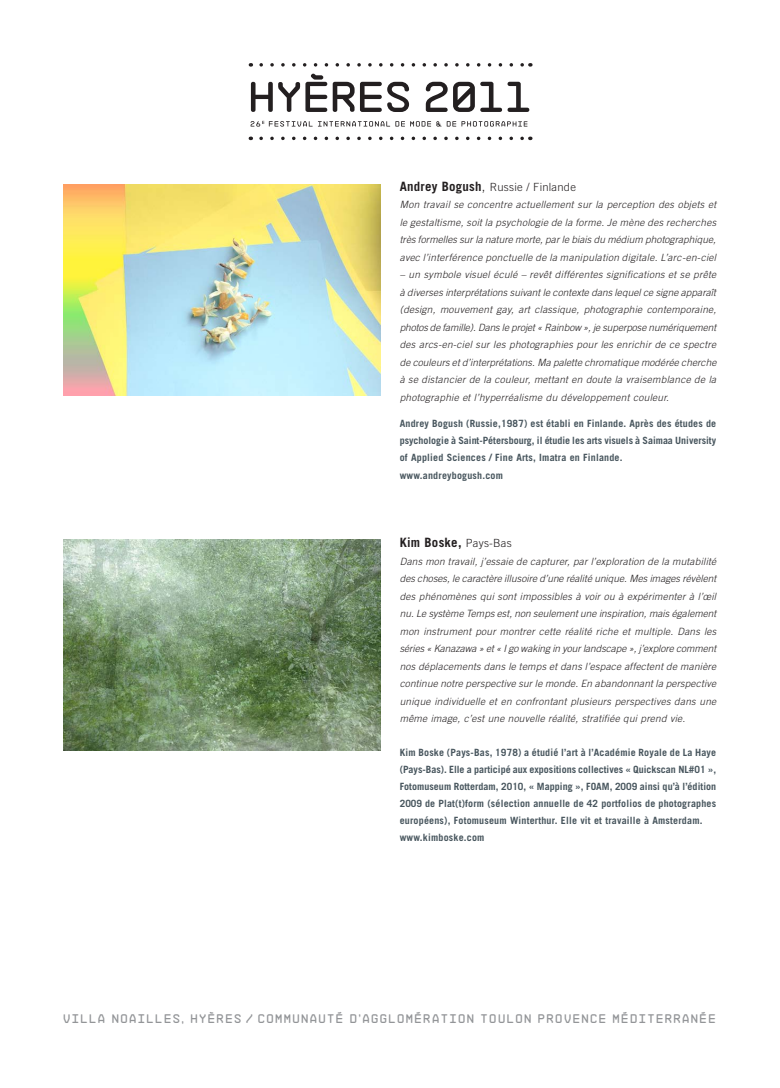
<style>
.page{position:relative;width:780px;height:1088px;background:#fff}
.page>*{position:absolute;margin:0;border:0;box-sizing:border-box;transform-origin:0 0}
.t1{font:700 12.88px "Trade Gothic";letter-spacing:.02em;color:#231f20}
.t2{font:12.5px "NB55 RMS";letter-spacing:.125em;color:#939598}
.t3{font:300 11.25px "Trade Gothic";letter-spacing:.02em;color:#231f20}
.t4{font:italic 300 10px/17.5px "Trade Gothic";letter-spacing:.03em;color:#231f20;text-align:justify}
.t5{font:700 10px/17px "Trade Gothic";letter-spacing:.02em;color:#48565e}
.s1{font-weight:700;font-size:12.88px}
.s2{font-size:12.88px}
.s3{font-weight:300;font-size:11.25px}
</style>
<div class="page">
<img style="left:64px;top:184px;width:316px;height:211px">
<img style="left:64px;top:539px;width:316px;height:211px">
<svg style="left:251px;top:74px;width:279px;height:38px"></svg>
<svg style="left:250px;top:121px;width:277px;height:6px"></svg>
<svg style="left:261px;top:137px;width:269px;height:3px"></svg>
<svg style="left:261px;top:63px;width:263px;height:4px"></svg>
<p class="t3" style="left:400px;top:180px;width:178px"><span class="s1">Andrey Bogush</span><span class="s2">,</span> Russie / Finlande</p>
<p class="t4" style="left:400px;top:196px;width:318px">Mon travail se concentre actuellement sur la perception des objets et le gestaltisme, soit la psychologie de la forme. Je mène des recherches très formelles sur la nature morte, par le biais du médium photographique, avec l’interférence ponctuelle de la manipulation digitale. L’arc-en-ciel</p>
<p class="t4" style="left:400px;top:266px;width:318px">– un symbole visuel éculé – revêt différentes significations et se prête à diverses interprétations suivant le contexte dans lequel ce signe apparaît (design, mouvement gay, art classique, photographie contemporaine, photos de famille). Dans le projet « Rainbow », je superpose numériquement des arcs-en-ciel sur les photographies pour les enrichir de ce spectre de couleurs et d’interprétations. Ma palette chromatique modérée cherche à se distancier de la couleur, mettant en doute la vraisemblance de la photographie et l’hyperréalisme du développement couleur.</p>
<p class="t5" style="left:400px;top:415px;width:318px">Andrey Bogush (Russie,1987) est établi en Finlande. Après des études de psychologie à Saint-Pétersbourg, il étudie les arts visuels à Saimaa University of Applied Sciences / Fine Arts, Imatra en Finlande. www.andreybogush.com</p>
<p class="t1" style="left:400px;top:534px;width:113px">Kim Boske, <span class="s3">Pays-Bas</span></p>
<p class="t4" style="left:400px;top:552px;width:318px">Dans mon travail, j’essaie de capturer, par l’exploration de la mutabilité des choses, le caractère illusoire d’une réalité unique. Mes images révèlent des phénomènes qui sont impossibles à voir ou à expérimenter à l’œil nu. Le système Temps est, non seulement une inspiration, mais également mon instrument pour montrer cette réalité riche et multiple. Dans les séries « Kanazawa » et « I go waking in your landscape », j’explore comment nos déplacements dans le temps et dans l’espace affectent de manière continue notre perspective sur le monde. En abandonnant la perspective unique individuelle et en confrontant plusieurs perspectives dans une même image, c’est une nouvelle réalité, stratifiée qui prend vie.</p>
<p class="t5" style="left:400px;top:744px;width:318px">Kim Boske (Pays-Bas, 1978) a étudié l’art à l’Académie Royale de La Haye (Pays-Bas). Elle a participé aux expositions collectives « Quickscan NL#01 », Fotomuseum Rotterdam, 2010, « Mapping », FOAM, 2009 ainsi qu’à l’édition 2009 de Plat(t)form (sélection annuelle de 42 portfolios de photographes européens), Fotomuseum Winterthur. Elle vit et travaille à Amsterdam. www.kimboske.com</p>
<p class="t2" style="left:64px;top:1011px;width:653px">VILLA NOAILLES, HYÈRES / COMMUNAUTÉ D’AGGLOMÉRATION TOULON PROVENCE MÉDITERRANÉE</p>
</div>
